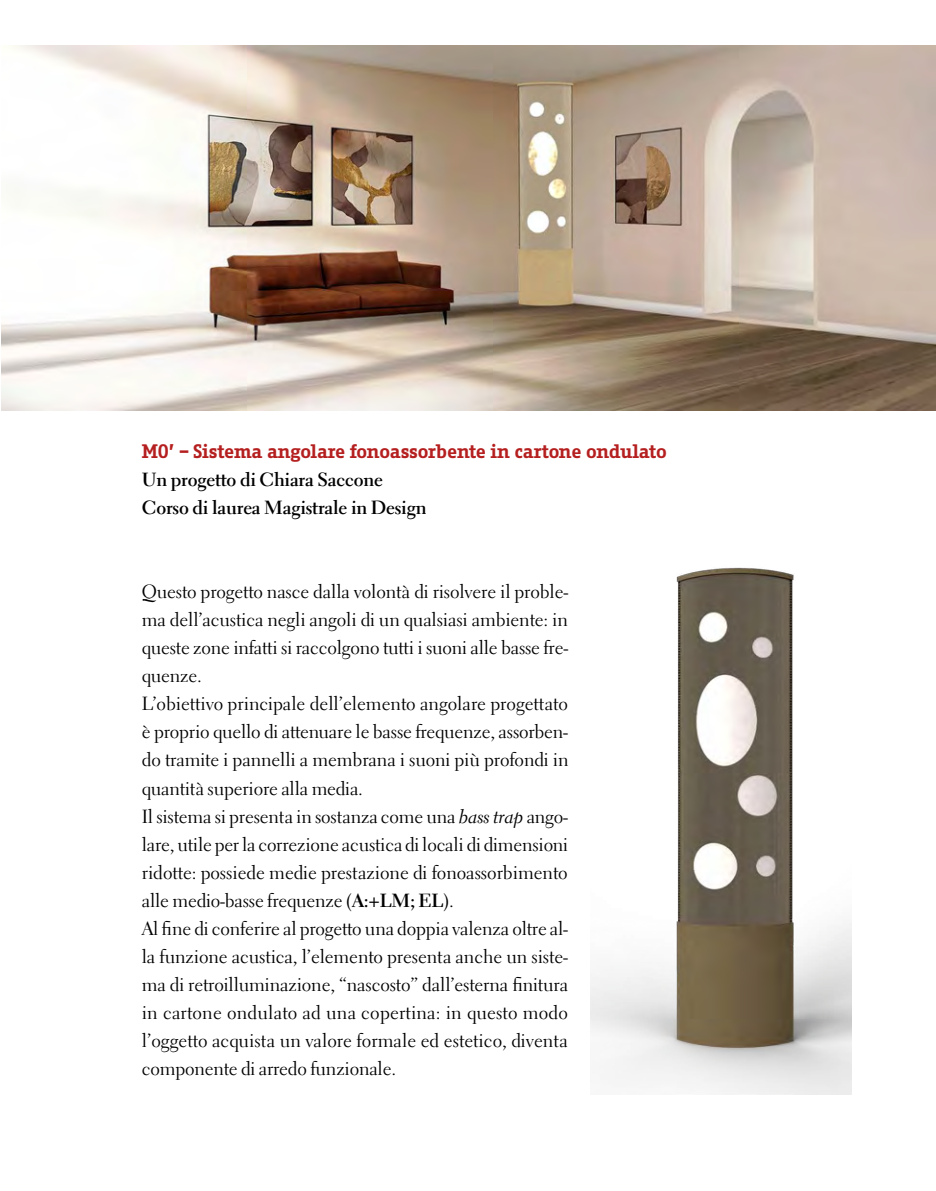
<style>
.page{position:relative;width:936px;height:1191px;background:#fff}
.page>*{position:absolute;margin:0;border:0;box-sizing:border-box;transform-origin:0 0}
.t1{font:19px/28px "Electra LT Std";letter-spacing:-.01em;color:#000}
.t2{font:700 19px/28px "Electra LT Std";letter-spacing:-.01em;color:#000}
.t3{font:700 19px "Fago Office Serif";letter-spacing:-.025em;color:#b51f1f}
.s1{font-family:"Electra LT Std Cursive"}
.s2{font-weight:700}
</style>
<div class="page">
<img style="left:1px;top:45px;width:934px;height:365px">
<img style="left:591px;top:567px;width:260px;height:527px">
<p class="t3" style="left:142px;top:441px;width:526px">MO’ – Sistema angolare fonoassorbente in cartone ondulato</p>
<p class="t2" style="left:142px;top:466px;width:286px">Un progetto di Chiara Saccone<br>Corso di laurea Magistrale in Design</p>
<p class="t1" style="left:142px;top:578px;width:428px">Questo progetto nasce dalla volontà di risolvere il proble&shy;ma dell’acustica negli angoli di un qualsiasi ambiente: in queste zone infatti si raccolgono tutti i suoni alle basse fre&shy;quenze.<br>L’obiettivo principale dell’elemento angolare progettato è proprio quello di attenuare le basse frequenze, assorben&shy;do tramite i pannelli a membrana i suoni più profondi in quantità superiore alla media.<br>Il sistema si presenta in sostanza come una <span class="s1">bass trap</span> ango&shy;lare, utile per la correzione acustica di locali di dimensioni ridotte: possiede medie prestazione di fonoassorbimento alle medio-basse frequenze <span class="s2">(A:+LM; EL)</span>.<br>Al fine di conferire al progetto una doppia valenza oltre al&shy;la funzione acustica, l’elemento presenta anche un siste&shy;ma di retroilluminazione, “nascosto” dall’esterna finitura in cartone ondulato ad una copertina: in questo modo l’oggetto acquista un valore formale ed estetico, diventa componente di arredo funzionale.</p>
</div>
